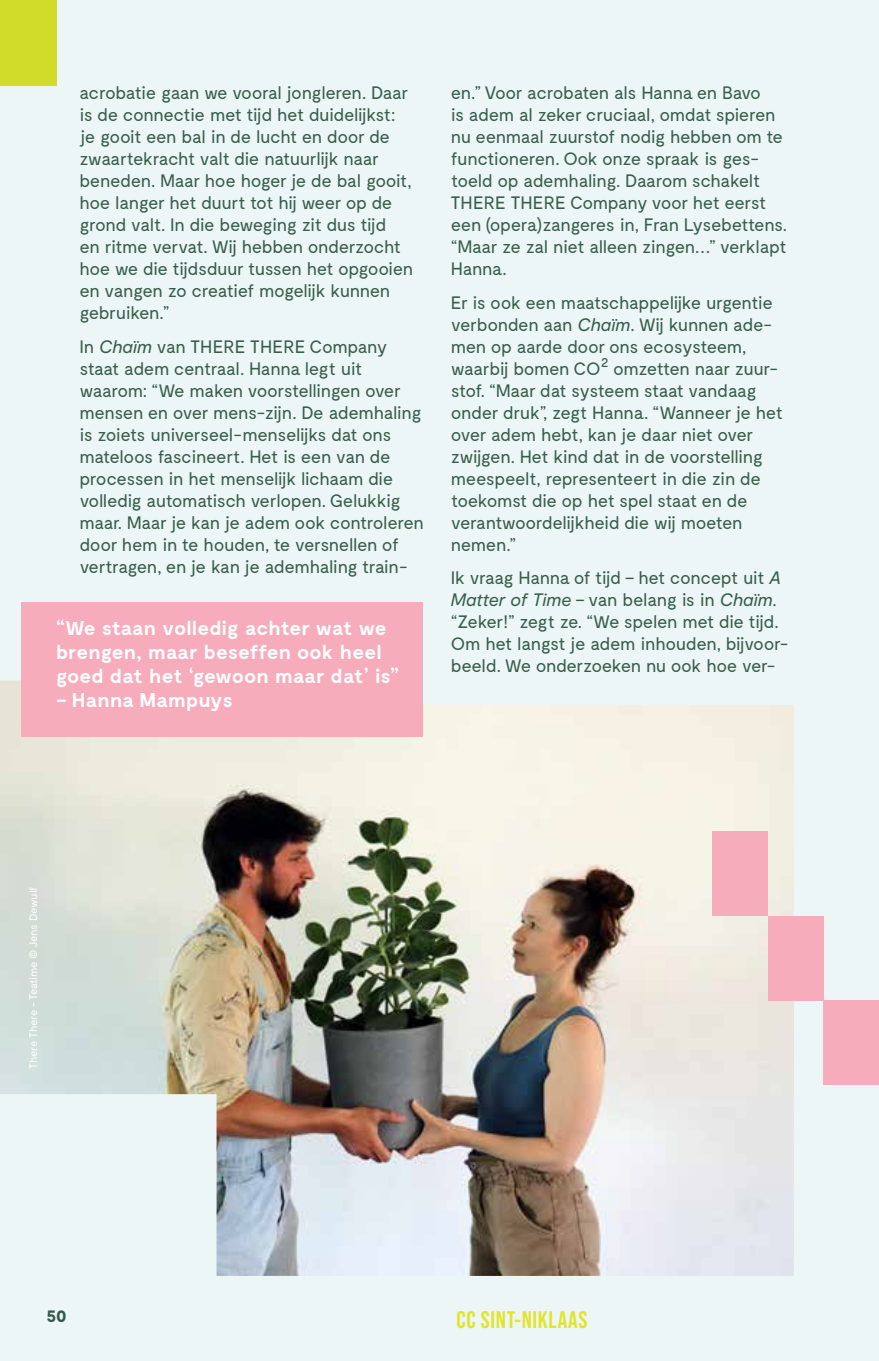
<style>
.page{position:relative;width:879px;height:1361px;background:#ecf6f6}
.page>*{position:absolute;margin:0;border:0;box-sizing:border-box;transform-origin:0 0}
.t1{font:700 24px "Bebas Neue Pro";letter-spacing:.03em;color:#e2e42b}
.t2{font:700 20px/24px "Moderat";letter-spacing:.005em;color:#fff}
.t3{font:18px/22px "Moderat";letter-spacing:-.025em;color:#385e4a}
.t4{font:700 18px "Moderat";color:#385e4a}
.t5{font:11px "Moderat";letter-spacing:-.025em;color:#fff}
.s1{font-style:italic}
</style>
<div class="page">
<div style="left:0;top:0;width:56px;height:85px;background:#d1dc29"></div>
<img style="left:0;top:680px;width:794px;height:596px">
<div style="left:21px;top:602px;width:401px;height:135px;background:#f7acbc"></div>
<div style="left:713px;top:831px;width:55px;height:84px;background:#f7acbc"></div>
<div style="left:768px;top:915px;width:55px;height:85px;background:#f7acbc"></div>
<div style="left:823px;top:1000px;width:56px;height:85px;background:#f7acbc"></div>
<p class="t3" style="left:79px;top:83px;width:335px">acrobatie gaan we vooral jongleren. Daar is de connectie met tijd het duidelijkst: je gooit een bal in de lucht en door de zwaartekracht valt die natuurlijk naar beneden. Maar hoe hoger je de bal gooit, hoe langer het duurt tot hij weer op de grond valt. In die beweging zit dus tijd<br>en ritme vervat. Wij hebben onderzocht hoe we die tijdsduur tussen het opgooien en vangen zo creatief mogelijk kunnen gebruiken.”</p>
<p class="t3" style="left:79px;top:336px;width:346px">In <span class="s1">Chaïm</span> van THERE THERE Company staat adem centraal. Hanna legt uit waarom: “We maken voorstellingen over mensen en over mens-zijn. De ademhaling is zoiets universeel-menselijks dat ons mateloos fascineert. Het is een van de processen in het menselijk lichaam die volledig automatisch verlopen. Gelukkig maar. Maar je kan je adem ook controleren door hem in te houden, te versnellen of vertragen, en je kan je ademhaling train-</p>
<p class="t2" style="left:56px;top:616px;width:344px">“We staan volledig achter wat we brengen, maar beseffen ook heel goed dat het ‘gewoon maar dat’ is”</p>
<p class="t2" style="left:56px;top:688px;width:178px">– Hanna Mampuys</p>
<p class="t3" style="left:451px;top:83px;width:338px">en.” Voor acrobaten als Hanna en Bavo<br>is adem al zeker cruciaal, omdat spieren nu eenmaal zuurstof nodig hebben om te functioneren. Ook onze spraak is ges&shy;toeld op ademhaling. Daarom schakelt THERE THERE Company voor het eerst een (opera)zangeres in, Fran Lysebettens. “Maar ze zal niet alleen zingen…” verklapt Hanna.</p>
<p class="t3" style="left:451px;top:292px;width:334px">Er is ook een maatschappelijke urgentie verbonden aan <span class="s1">Chaïm</span>. Wij kunnen ade&shy;men op aarde door ons ecosysteem, waarbij bomen CO<sup>2</sup> omzetten naar zuur&shy;stof. “Maar dat systeem staat vandaag onder druk”, zegt Hanna. “Wanneer je het over adem hebt, kan je daar niet over zwijgen. Het kind dat in de voorstelling meespeelt, representeert in die zin de toekomst die op het spel staat en de verantwoordelijkheid die wij moeten nemen.”</p>
<p class="t3" style="left:451px;top:567px;width:339px">Ik vraag Hanna of tijd – het concept uit <span class="s1">A Matter of Time</span> – van belang is in <span class="s1">Chaïm. </span>“Zeker!” zegt ze. “We spelen met die tijd.<br>Om het langst je adem inhouden, bijvoor&shy;beeld. We onderzoeken nu ook hoe ver-</p>
<p class="t5" style="left:27px;top:1069px;width:184px;rotate:-90deg">There There - Teatime © Jens Dewulf</p>
<p class="t4" style="left:46px;top:1305px;width:22px">50</p>
<h1 class="t1" style="left:456px;top:1306px;width:132px">CC SINT-NIKLAAS</h1>
</div>
